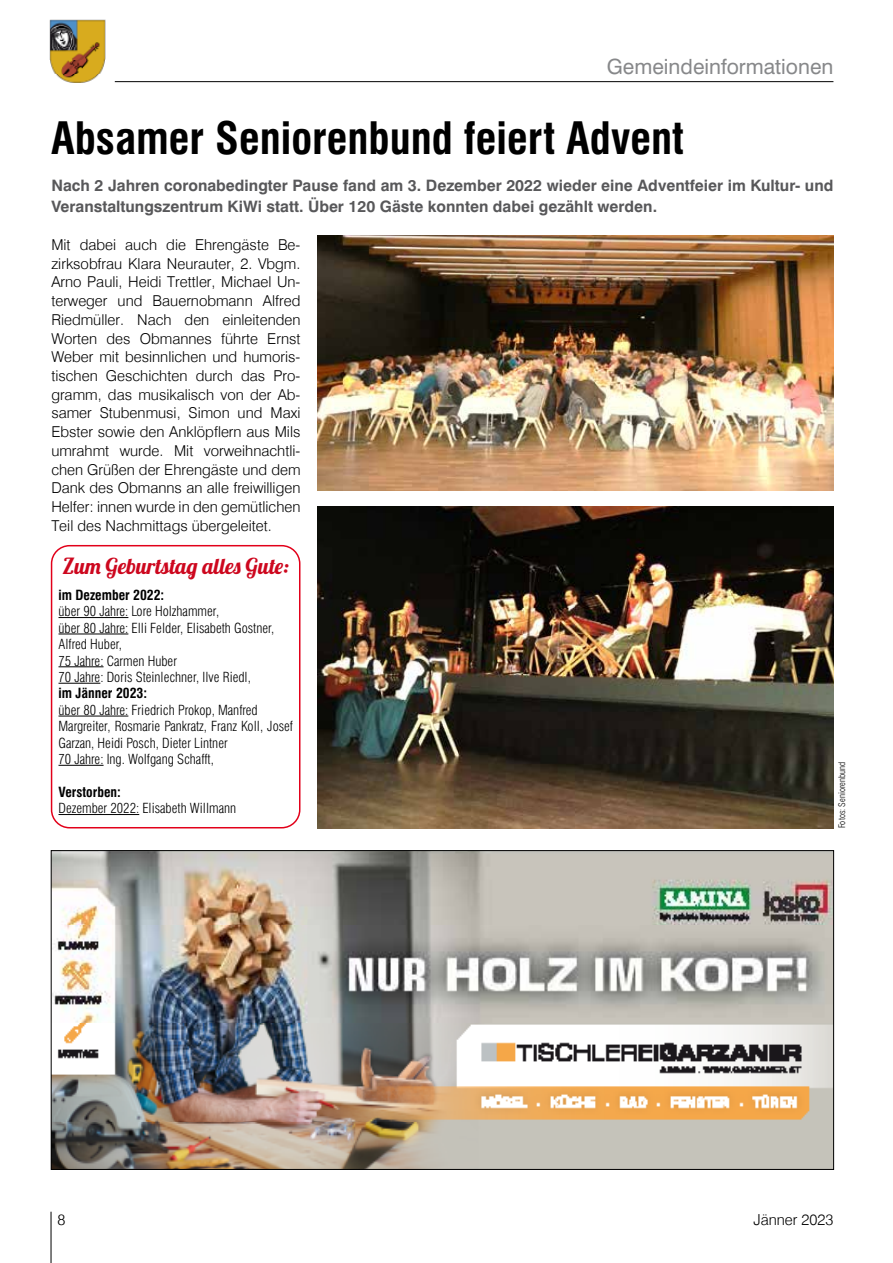
<style>
.page{position:relative;width:893px;height:1263px;background:#fff}
.page>*{position:absolute;margin:0;border:0;box-sizing:border-box;transform-origin:0 0}
.t1{font:700 condensed 43.5px "Swiss 721 BT";color:#000}
.t2{font:21.9px "Lobster 1.4";color:#cd071e}
.t3{font:21px "Swiss 721 BT";color:#87888a}
.t4{font:700 15.75px/21px "Swiss 721 BT";color:#58585a}
.t5{font:300 15px/18.8px "Swiss 721 BT";color:#000;text-align:justify}
.t6{font:300 condensed 13.65px/16.4px "Swiss 721 BT";color:#000}
.t7{font:700 condensed 13.65px "Swiss 721 BT";color:#000}
.t8{font:300 condensed 9px "Swiss 721 BT";color:#000}
</style>
<div class="page">
<img style="left:50px;top:19px;width:55px;height:64px">
<hr style="left:115px;top:81px;width:718px;height:1px;background:#000">
<hr style="left:51px;top:1212px;width:1px;height:51px;background:#000">
<div style="left:51px;top:545px;width:249px;height:283px;border:2px solid #e2001a;border-radius:18px"></div>
<img style="left:53px;top:852px;width:779px;height:316px">
<hr style="left:59px;top:617px;width:69px;height:1px;background:#000">
<hr style="left:59px;top:634px;width:69px;height:1px;background:#000">
<hr style="left:59px;top:666px;width:45px;height:1px;background:#000">
<hr style="left:59px;top:683px;width:41px;height:1px;background:#000">
<hr style="left:59px;top:716px;width:69px;height:1px;background:#000">
<hr style="left:59px;top:765px;width:45px;height:1px;background:#000">
<hr style="left:59px;top:814px;width:80px;height:1px;background:#000">
<img style="left:317px;top:236px;width:516px;height:254px">
<img style="left:317px;top:506px;width:516px;height:322px">
<h3 class="t3" style="left:607px;top:53px;width:228px">Gemeindeinformationen</h3>
<h1 class="t1" style="left:51px;top:112px;width:634px">Absamer Seniorenbund feiert Advent</h1>
<p class="t4" style="left:51px;top:175px;width:784px">Nach 2 Jahren coronabedingter Pause fand am 3. Dezember 2022 wieder eine Adventfeier im Kultur- und<br>Veranstaltungszentrum KiWi statt. Über 120 Gäste konnten dabei gezählt werden.</p>
<p class="t5" style="left:51px;top:235px;width:251px">Mit dabei auch die Ehrengäste Be&shy;zirksobfrau Klara Neurauter, 2. Vbgm.<br>Arno Pauli, Heidi Trettler, Michael Un&shy;terweger und Bauernobmann Alfred Riedmüller. Nach den einleitenden Worten des Obmannes führte Ernst Weber mit besinnlichen und humoris&shy;tischen Geschichten durch das Pro&shy;gramm, das musikalisch von der Ab&shy;samer Stubenmusi, Simon und Maxi Ebster sowie den Anklöpflern aus Mils umrahmt wurde. Mit vorweihnachtli&shy;chen Grüßen der Ehrengäste und dem Dank des Obmanns an alle freiwilligen Helfer: innen wurde in den gemütlichen Teil des Nachmittags übergeleitet.</p>
<h2 class="t2" style="left:62px;top:552px;width:228px">Zum Geburtstag alles Gute:</h2>
<p class="t7" style="left:59px;top:587px;width:107px">im Dezember 2022:</p>
<p class="t6" style="left:59px;top:603px;width:217px">über 90 Jahre: Lore Holzhammer,<br>über 80 Jahre: Elli Felder, Elisabeth Gostner,<br>Alfred Huber,<br>75 Jahre: Carmen Huber<br>70 Jahre: Doris Steinlechner, Ilve Riedl,</p>
<p class="t7" style="left:59px;top:685px;width:90px">im Jänner 2023:</p>
<p class="t6" style="left:59px;top:702px;width:236px">über 80 Jahre: Friedrich Prokop, Manfred Margreiter, Rosmarie Pankratz, Franz Koll, Josef Garzan, Heidi Posch, Dieter Lintner<br>70 Jahre: Ing. Wolfgang Schafft,</p>
<p class="t7" style="left:59px;top:784px;width:64px">Verstorben:</p>
<p class="t6" style="left:59px;top:800px;width:179px">Dezember 2022: Elisabeth Willmann</p>
<p class="t8" style="left:836px;top:828px;width:68px;rotate:-90deg">Fotos: Seniorenbund</p>
<p class="t5" style="left:57px;top:1210px;width:9px">8</p>
<p class="t5" style="left:753px;top:1210px;width:81px">Jänner 2023</p>
</div>
